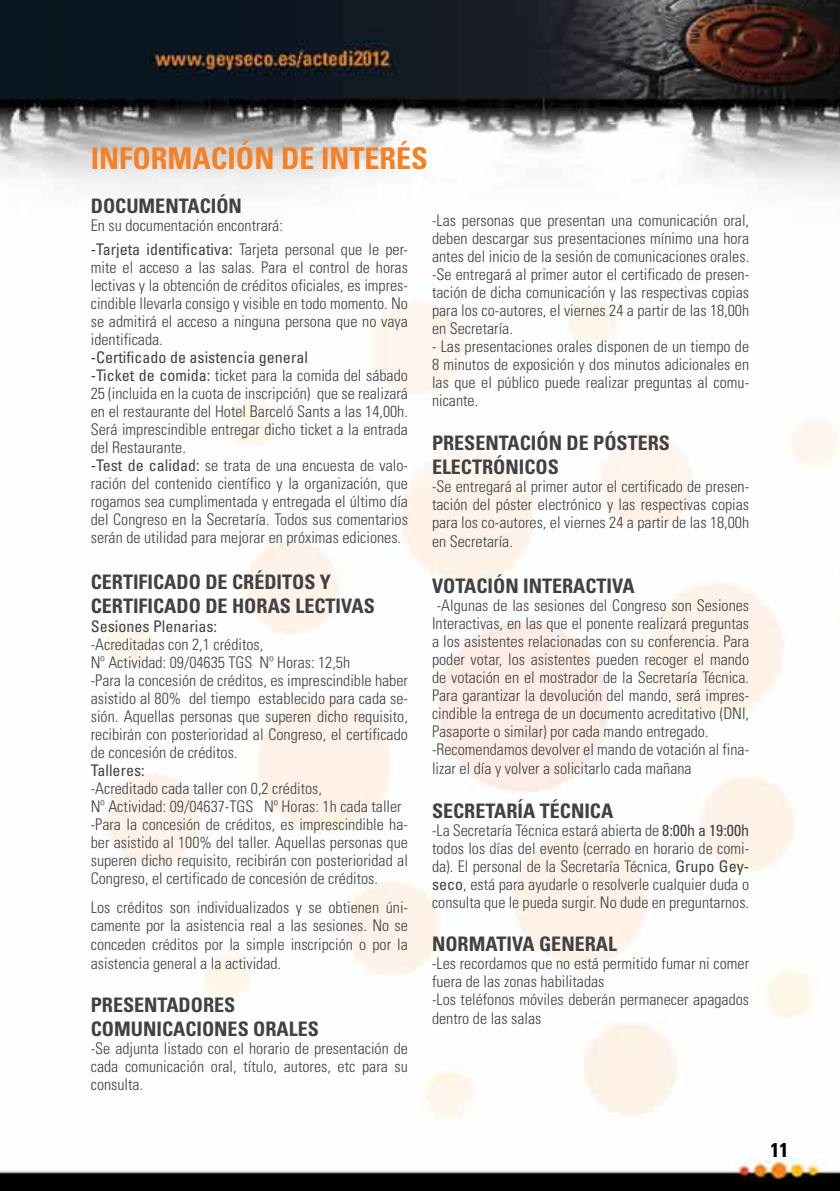
<style>
.page{position:relative;width:840px;height:1191px;background:#fff}
.page>*{position:absolute;margin:0;border:0;box-sizing:border-box;transform-origin:0 0}
.t1{font:700 condensed 30px "Univers LT Std";color:#f58025}
.t2{font:700 condensed 20px/24px "Univers LT Std";color:#414042}
.t3{font:700 condensed 20px "Univers LT Std";color:#000}
.t4{font:300 condensed 16px/18px "Univers LT Std";color:#414042;text-align:justify}
.t5{font:condensed 16px "Univers LT Std";color:#414042}
.s1{font-weight:400}
</style>
<div class="page">
<img style="left:0;top:0;width:839px;height:1191px">
<h1 class="t1" style="left:91px;top:140px;width:338px">INFORMACIÓN DE INTERÉS</h1>
<p class="t2" style="left:91px;top:194px;width:153px">DOCUMENTACIÓN</p>
<p class="t4" style="left:91px;top:214px;width:318px;line-height:23.6px">En su documentación encontrará:<br><span class="s1">-Tarjeta identificativa:</span> Tarjeta personal que le per-</p>
<p class="t4" style="left:91px;top:258px;width:318px">mite el acceso a las salas. Para el control de horas lectivas y la obtención de créditos oficiales, es impres&shy;cindible llevarla consigo y visible en todo momento. No se admitirá el acceso a ninguna persona que no vaya identificada.</p>
<p class="t4" style="left:91px;top:348px;width:318px;text-align:left"><span class="s1">-Certificado de asistencia general<br>-Ticket de comida:</span> ticket para la comida del sábado 25 (incluida en la cuota de inscripción) que se realizará en el restaurante del Hotel Barceló Sants a las 14,00h.<br>Será imprescindible entregar dicho ticket a la entrada del Restaurante.<br><span class="s1">-Test de calidad:</span> se trata de una encuesta de valo&shy;ración del contenido científico y la organización, que rogamos sea cumplimentada y entregada el último día del Congreso en la Secretaría. Todos sus comentarios serán de utilidad para mejorar en próximas ediciones.</p>
<p class="t2" style="left:91px;top:569px;width:285px">CERTIFICADO DE CRÉDITOS Y<br>CERTIFICADO DE HORAS LECTIVAS</p>
<p class="t5" style="left:91px;top:616px;width:128px">Sesiones Plenarias:</p>
<p class="t4" style="left:91px;top:635px;width:318px;text-align:left">-Acreditadas con 2,1 créditos,<br>Nº Actividad: 09/04635 TGS Nº Horas: 12,5h<br>-Para la concesión de créditos, es imprescindible haber asistido al 80% del tiempo establecido para cada se&shy;sión. Aquellas personas que superen dicho requisito, recibirán con posterioridad al Congreso, el certificado de concesión de créditos.</p>
<p class="t5" style="left:91px;top:760px;width:55px">Talleres:</p>
<p class="t4" style="left:91px;top:779px;width:318px;text-align:left">-Acreditado cada taller con 0,2 créditos,<br>Nº Actividad: 09/04637-TGS Nº Horas: 1h cada taller -Para la concesión de créditos, es imprescindible ha&shy;ber asistido al 100% del taller. Aquellas personas que superen dicho requisito, recibirán con posterioridad al Congreso, el certificado de concesión de créditos.</p>
<p class="t4" style="left:91px;top:898px;width:318px">Los créditos son individualizados y se obtienen úni&shy;camente por la asistencia real a las sesiones. No se conceden créditos por la simple inscripción o por la asistencia general a la actividad.</p>
<p class="t2" style="left:91px;top:992px;width:229px">PRESENTADORES<br>COMUNICACIONES ORALES</p>
<p class="t4" style="left:91px;top:1039px;width:318px">-Se adjunta listado con el horario de presentación de cada comunicación oral, título, autores, etc para su consulta.</p>
<p class="t4" style="left:432px;top:212px;width:318px">-Las personas que presentan una comunicación oral, deben descargar sus presentaciones mínimo una hora antes del inicio de la sesión de comunicaciones orales. -Se entregará al primer autor el certificado de presen&shy;tación de dicha comunicación y las respectivas copias para los co-autores, el viernes 24 a partir de las 18,00h en Secretaría.</p>
<p class="t4" style="left:432px;top:338px;width:318px">- Las presentaciones orales disponen de un tiempo de 8 minutos de exposición y dos minutos adicionales en las que el público puede realizar preguntas al comu&shy;nicante.</p>
<p class="t2" style="left:432px;top:430px;width:239px">PRESENTACIÓN DE PÓSTERS<br>ELECTRÓNICOS</p>
<p class="t4" style="left:432px;top:477px;width:318px">-Se entregará al primer autor el certificado de presen&shy;tación del póster electrónico y las respectivas copias para los co-autores, el viernes 24 a partir de las 18,00h en Secretaría.</p>
<p class="t2" style="left:432px;top:574px;width:204px">VOTACIÓN INTERACTIVA</p>
<p class="t4" style="left:432px;top:596px;width:318px;text-align:left;text-indent:5px">-Algunas de las sesiones del Congreso son Sesiones Interactivas, en las que el ponente realizará preguntas a los asistentes relacionadas con su conferencia. Para poder votar, los asistentes pueden recoger el mando de votación en el mostrador de la Secretaría Técnica.<br>Para garantizar la devolución del mando, será impres&shy;cindible la entrega de un documento acreditativo (DNI, Pasaporte o similar) por cada mando entregado. -Recomendamos devolver el mando de votación al fina&shy;lizar el día y volver a solicitarlo cada mañana</p>
<p class="t2" style="left:432px;top:798px;width:183px">SECRETARÍA TÉCNICA</p>
<p class="t4" style="left:432px;top:821px;width:318px">-La Secretaría Técnica estará abierta de <span class="s1">8:00h a 19:00h </span>todos los días del evento (cerrado en horario de comi&shy;da). El personal de la Secretaría Técnica, <span class="s1">Grupo Gey&shy;seco</span>, está para ayudarle o resolverle cualquier duda o consulta que le pueda surgir. No dude en preguntarnos.</p>
<p class="t2" style="left:432px;top:931px;width:186px">NORMATIVA GENERAL</p>
<p class="t4" style="left:432px;top:954px;width:318px;text-align:left">-Les recordamos que no está permitido fumar ni comer fuera de las zonas habilitadas<br>-Los teléfonos móviles deberán permanecer apagados dentro de las salas</p>
<p class="t3" style="left:770px;top:1137px;width:19px">11</p>
</div>
